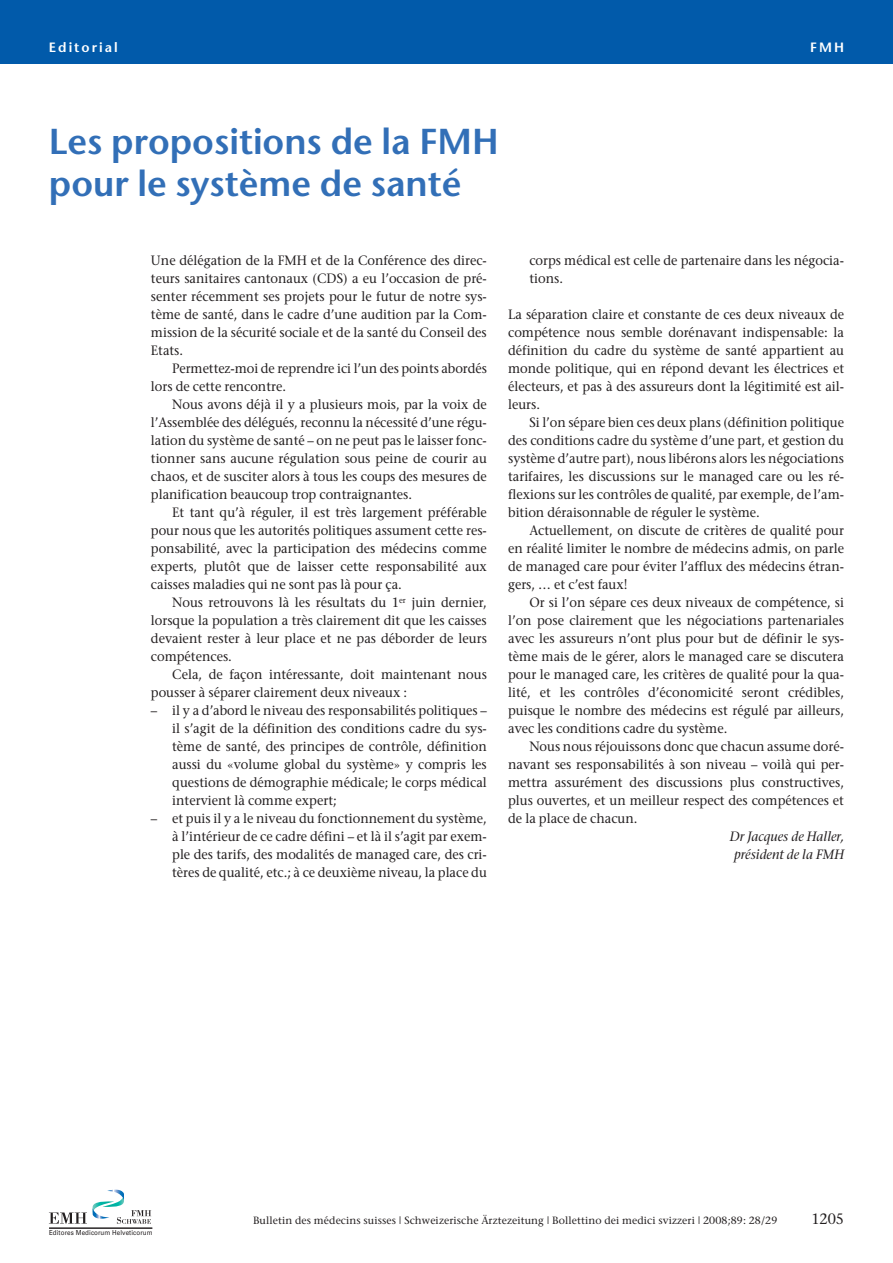
<style>
.page{position:relative;width:893px;height:1263px;background:#fff}
.page>*{position:absolute;margin:0;border:0;box-sizing:border-box;transform-origin:0 0}
.t1{font:600 36px/42px "Stone Sans";color:#326fb7}
.t2{font:15px "Stone Serif";color:#231f20;scale:.95 1}
.t3{font:13.5px/18px "Stone Serif";color:#231f20;text-align:justify;scale:.95 1}
.t4{font:italic 13.5px/18px "Stone Serif";color:#231f20;text-align:center;scale:.95 1}
.t5{font:600 13.5px "Stone Sans";letter-spacing:.15em;color:#fff}
.t6{font:10.5px "Stone Serif";letter-spacing:.01em;color:#231f20}
.t7{font:6.9px "Univers";letter-spacing:.015em;color:#231f20;scale:.9 1}
</style>
<div class="page">
<div style="left:0;top:0;width:893px;height:64px;background:#015aaa"></div>
<svg style="left:49px;top:1189px;width:102px;height:35px"></svg>
<hr style="left:49px;top:1228px;width:103px;height:1px;background:#231f20">
<p class="t5" style="left:49px;top:42px;width:70px">Editorial</p>
<p class="t5" style="left:810px;top:42px;width:35px">FMH</p>
<h1 class="t1" style="left:49px;top:124px;width:451px">Les propositions de la FMH pour le système de santé</h1>
<p class="t3" style="left:151px;top:253px;width:355px">Une délégation de la FMH et de la Conférence des direc&shy;teurs sanitaires cantonaux (CDS) a eu l’occasion de pré&shy;senter récemment ses projets pour le futur de notre sys&shy;tème de santé, dans le cadre d’une audition par la Com&shy;mission de la sécurité sociale et de la santé du Conseil des Etats.</p>
<p class="t3" style="left:151px;top:361px;width:355px;text-indent:21px">Permettez-moi de reprendre ici l’un des points abordés lors de cette rencontre.</p>
<p class="t3" style="left:151px;top:397px;width:355px;text-indent:21px">Nous avons déjà il y a plusieurs mois, par la voix de l’Assemblée des délégués, reconnu la nécessité d’une régu - lation du système de santé – on ne peut pas le laisser fonc&shy;tionner sans aucune régulation sous peine de courir au chaos, et de susciter alors à tous les coups des mesures de planification beaucoup trop contraignantes.</p>
<p class="t3" style="left:151px;top:505px;width:355px;text-indent:21px">Et tant qu’à réguler, il est très largement préférable pour nous que les autorités politiques assument cette res&shy;ponsabilité, avec la participation des médecins comme experts, plutôt que de laisser cette responsabilité aux caisses maladies qui ne sont pas là pour ça.</p>
<p class="t3" style="left:151px;top:595px;width:355px;text-indent:21px">Nous retrouvons là les résultats du 1<sup>er</sup> juin dernier, lorsque la population a très clairement dit que les caisses devaient rester à leur place et ne pas déborder de leurs compétences.</p>
<p class="t3" style="left:151px;top:667px;width:355px;text-indent:21px">Cela, de façon intéressante, doit maintenant nous pousser à séparer clairement deux niveaux :</p>
<p class="t3" style="left:172px;top:703px;width:333px;text-indent:-21px">– il y a d’abord le niveau des responsabilités politiques – il s’agit de la définition des conditions cadre du sys&shy;tème de santé, des principes de contrôle, définition aussi du «volume global du système» y compris les questions de démographie médicale; le corps médical intervient là comme expert;</p>
<p class="t3" style="left:172px;top:811px;width:333px;text-indent:-21px">– et puis il y a le niveau du fonctionnement du système, à l’intérieur de ce cadre défini – et là il s’agit par exem&shy;ple des tarifs, des modalités de managed care, des cri&shy;tères de qualité, etc.; à ce deuxième niveau, la place du</p>
<p class="t3" style="left:529px;top:253px;width:333px">corps médical est celle de partenaire dans les négocia&shy;tions.</p>
<p class="t3" style="left:508px;top:307px;width:355px">La séparation claire et constante de ces deux niveaux de compétence nous semble dorénavant indispensable: la définition du cadre du système de santé appartient au monde politique, qui en répond devant les électrices et électeurs, et pas à des assureurs dont la légitimité est ail&shy;leurs.</p>
<p class="t3" style="left:508px;top:415px;width:355px;text-indent:21px">Si l’on sépare bien ces deux plans (définition politique des conditions cadre du système d’une part, et gestion du système d’autre part), nous libérons alors les négociations tarifaires, les discussions sur le managed care ou les ré&shy;flexions sur les contrôles de qualité, par exemple, de l’am&shy;bition déraisonnable de réguler le système.</p>
<p class="t3" style="left:508px;top:523px;width:355px;text-indent:21px">Actuellement, on discute de critères de qualité pour en réalité limiter le nombre de médecins admis, on parle de managed care pour éviter l’afflux des médecins étran&shy;gers, … et c’est faux!</p>
<p class="t3" style="left:508px;top:595px;width:355px;text-indent:21px">Or si l’on sépare ces deux niveaux de compétence, si l’on pose clairement que les négociations partenariales avec les assureurs n’ont plus pour but de définir le sys&shy;tème mais de le gérer, alors le managed care se discutera pour le managed care, les critères de qualité pour la qua&shy;lité, et les contrôles d’économicité seront crédibles, puisque le nombre des médecins est régulé par ailleurs, avec les conditions cadre du système.</p>
<p class="t3" style="left:508px;top:739px;width:355px;text-indent:21px">Nous nous réjouissons donc que chacun assume doré&shy;navant ses responsabilités à son niveau – voilà qui per&shy;mettra assurément des discussions plus constructives, plus ouvertes, et un meilleur respect des compétences et de la place de chacun.</p>
<p class="t4" style="left:730px;top:828px;width:122px">Dr Jacques de Haller, président de la FMH</p>
<p class="t7" style="left:49px;top:1229px;width:117px">Editores Medicorum Helveticorum</p>
<p class="t6" style="left:253px;top:1216px;width:526px">Bulletin des médecins suisses | Schweizerische Ärztezeitung | Bollettino dei medici svizzeri | 2008;89: 28/29</p>
<p class="t2" style="left:811px;top:1213px;width:36px">1205</p>
</div>
